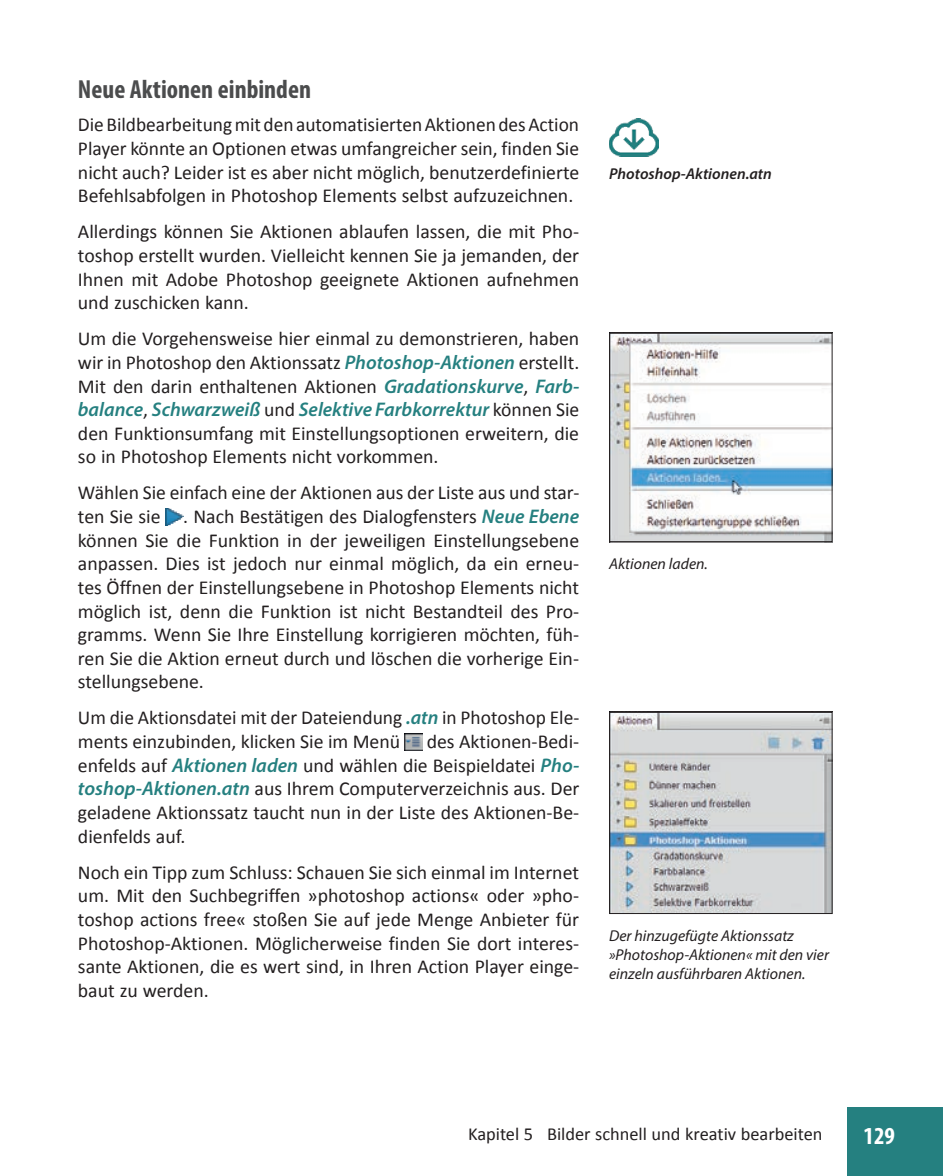
<style>
.page{position:relative;width:944px;height:1176px;background:#fff}
.page>*{position:absolute;margin:0;border:0;box-sizing:border-box;transform-origin:0 0}
.t1{font:700 condensed 26.25px "Myriad Pro";color:#4b4c4d}
.t2{font:700 condensed 24.5px "Myriad Pro";color:#fff}
.t3{font:19.78px/23.6px "Calibri";color:#231f20;text-align:justify}
.t4{font:italic 600 19.78px "Myriad Pro";color:#258080}
.t5{font:18.38px "Calibri";color:#231f20}
.t6{font:italic 15.75px/19.2px "Myriad Pro";color:#231f20}
.t7{font:italic 600 15.75px "Myriad Pro";color:#231f20}
.s1{font-family:"Myriad Pro";font-weight:600;font-style:italic;color:#258080}
.s2{font-family:"Calibri";font-weight:400;font-style:normal;color:#231f20}
</style>
<div class="page">
<div style="left:847px;top:1108px;width:95px;height:68px;background:#258080"></div>
<img style="left:166px;top:508px;width:17px;height:18px">
<img style="left:405px;top:733px;width:17px;height:18px">
<img style="left:609px;top:119px;width:49px;height:37px">
<img style="left:611px;top:335px;width:219px;height:205px">
<div style="left:609px;top:333px;width:223px;height:209px;border:1px solid #231f20"></div>
<img style="left:611px;top:714px;width:219px;height:198px">
<div style="left:609px;top:712px;width:223px;height:202px;border:1px solid #231f20"></div>
<h1 class="t1" style="left:78px;top:79px;width:234px">Neue Aktionen einbinden</h1>
<p class="t3" style="left:78px;top:115px;width:502px">Die Bildbearbeitung mit den automatisierten Aktionen des Action Player könnte an Optionen etwas umfangreicher sein, finden Sie nicht auch? Leider ist es aber nicht möglich, benutzer definierte Befehlsabfolgen in Photoshop Elements selbst aufzuzeichnen.</p>
<p class="t3" style="left:78px;top:222px;width:502px">Allerdings können Sie Aktionen ablaufen lassen, die mit Pho&shy;toshop erstellt wurden. Vielleicht kennen Sie ja jemanden, der Ihnen mit Adobe Photoshop geeignete Aktionen aufnehmen und zuschicken kann.</p>
<p class="t3" style="left:78px;top:329px;width:503px">Um die Vorgehensweise hier einmal zu demonstrieren, haben wir in Photoshop den Aktionssatz <span class="s1">Photoshop-Aktionen</span> erstellt.<br>Mit den darin enthaltenen Aktionen <span class="s1">Gradationskurve</span>, <span class="s1">Farb-</span></p>
<p class="t4" style="left:78px;top:402px;width:502px">balance<span class="s2">,</span> Schwarzweiß <span class="s2">und</span> Selektive Farbkorrektur <span class="s2">können Sie</span></p>
<p class="t3" style="left:78px;top:423px;width:502px">den Funktionsumfang mit Einstellungsoptionen erweitern, die so in Photoshop Elements nicht vorkommen.</p>
<p class="t3" style="left:78px;top:483px;width:503px">Wählen Sie einfach eine der Aktionen aus der Liste aus und star&shy;ten Sie sie . Nach Bestätigen des Dialogfensters <span class="s1">Neue Ebene </span>können Sie die Funktion in der jeweiligen Einstellungsebene anpassen. Dies ist jedoch nur einmal möglich, da ein erneu&shy;tes Öffnen der Einstellungsebene in Photoshop Elements nicht möglich ist, denn die Funktion ist nicht Bestandteil des Pro&shy;gramms. Wenn Sie Ihre Einstellung korrigieren möchten, füh&shy;ren Sie die Aktion erneut durch und löschen die vorherige Ein&shy;stellungsebene.</p>
<p class="t3" style="left:78px;top:708px;width:502px">Um die Aktionsdatei mit der Dateiendung <span class="s1">.atn</span> in Photoshop Ele&shy;ments einzubinden, klicken Sie im Menü</p>
<p class="t3" style="left:78px;top:731px;width:503px;text-indent:348px">des Aktionen-Bedi&shy;enfelds auf <span class="s1">Aktionen laden</span> und wählen die Beispieldatei <span class="s1">Pho&shy;toshop-Aktionen.atn</span> aus Ihrem Computerverzeichnis aus. Der geladene Aktionssatz taucht nun in der Liste des Aktionen-Be&shy;dienfelds auf.</p>
<p class="t3" style="left:78px;top:862px;width:503px">Noch ein Tipp zum Schluss: Schauen Sie sich einmal im Internet um. Mit den Suchbegriffen »photoshop actions« oder »pho&shy;toshop actions free« stoßen Sie auf jede Menge Anbieter für Photoshop-Aktionen. Möglicherweise finden Sie dort interes&shy;sante Aktionen, die es wert sind, in Ihren Action Player einge&shy;baut zu werden.</p>
<p class="t7" style="left:609px;top:168px;width:164px">Photoshop-Aktionen.atn</p>
<p class="t6" style="left:609px;top:555px;width:100px">Aktionen laden.</p>
<p class="t6" style="left:609px;top:927px;width:221px">Der hinzugefügte Aktionssatz »Photoshop-Aktionen« mit den vier einzeln ausführbaren Aktionen.</p>
<p class="t5" style="left:468px;top:1126px;width:356px">Kapitel 5 Bilder schnell und kreativ bearbeiten</p>
<p class="t2" style="left:863px;top:1126px;width:33px">129</p>
</div>
